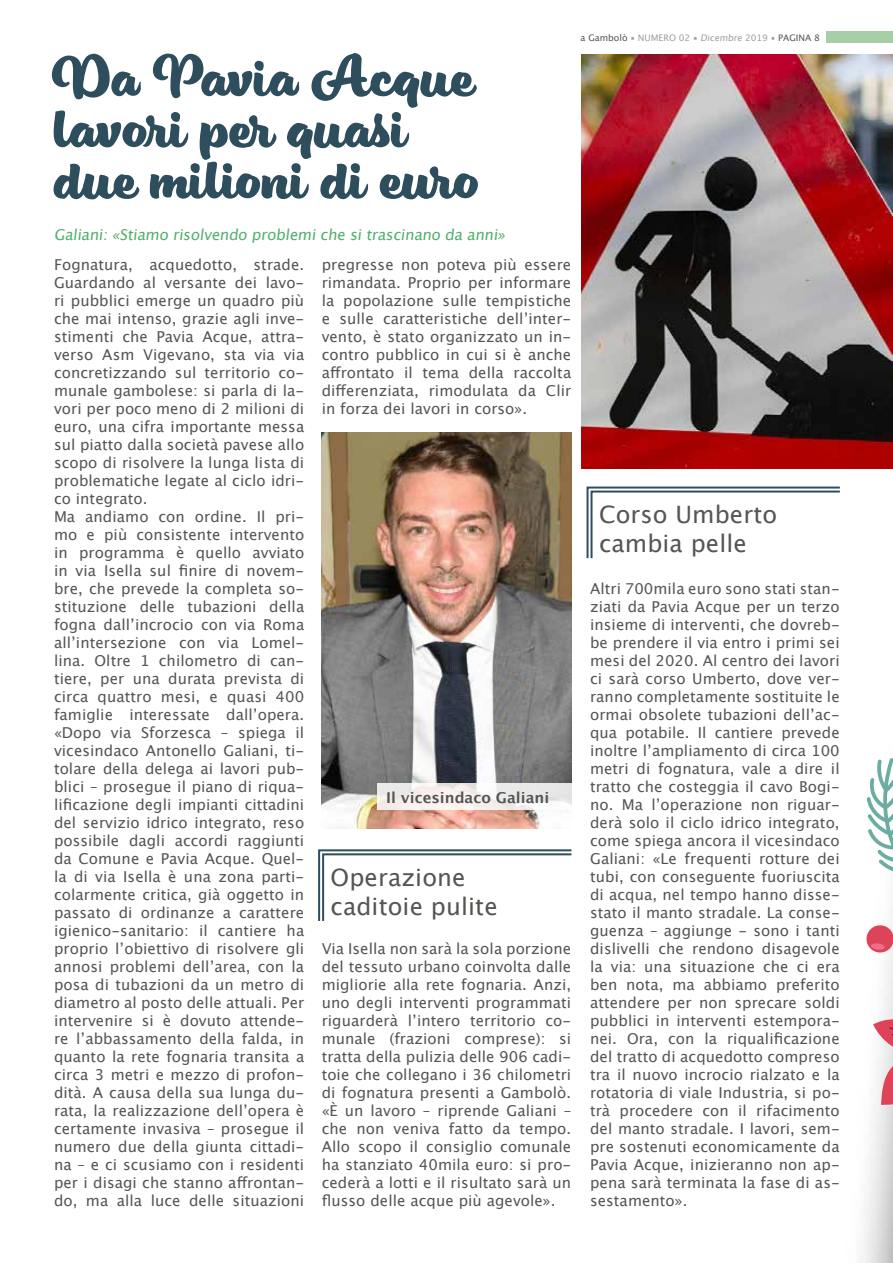
<style>
.page{position:relative;width:893px;height:1263px;background:#fff}
.page>*{position:absolute;margin:0;border:0;box-sizing:border-box;transform-origin:0 0}
.t1{font:55.5px/51.2px "Eds Market Bold Script";color:#2e4e5d}
.t2{font:24px/28.8px "Lucida Grande";letter-spacing:.005em;color:#555554}
.t3{font:15px/18px "Lucida Grande";letter-spacing:.005em;color:#555554;text-align:justify}
.t4{font:15px "Lucida Grande";color:#54af6d}
.t5{font:700 15px "Lucida Grande";color:#555554}
.t6{font:9px "Lucida Grande";color:#a29e9e}
.s1{color:#555554}
</style>
<div class="page">
<div style="left:826px;top:31px;width:67px;height:12px;background:#a6cfa8"></div>
<img style="left:321px;top:432px;width:251px;height:396px">
<img style="left:581px;top:54px;width:312px;height:414px">
<svg style="left:378px;top:783px;width:194px;height:27px"></svg>
<svg style="left:318px;top:849px;width:254px;height:72px"></svg>
<svg style="left:586px;top:486px;width:254px;height:73px"></svg>
<div style="left:843px;top:212px;width:50px;height:1051px;background:#000;opacity:.75"></div>
<svg style="left:873px;top:978px;width:20px;height:142px"></svg>
<svg style="left:843px;top:758px;width:50px;height:196px"></svg>
<h1 class="t1" style="left:54px;top:51px;width:427px">Da Pavia Acque lavori per quasi due milioni di euro</h1>
<p class="t4" style="left:54px;top:226px;width:456px">Galiani: «Stiamo risolvendo problemi che si trascinano da anni»</p>
<p class="t3" style="left:54px;top:256px;width:252px;text-align:left">Fognatura, acquedotto, strade.<br>Guardando al versante dei lavo&shy;ri pubblici emerge un quadro più che mai intenso, grazie agli inve&shy;stimenti che Pavia Acque, attra&shy;verso Asm Vigevano, sta via via concretizzando sul territorio co&shy;munale gambolese: si parla di la&shy;vori per poco meno di 2 milioni di euro, una cifra importante messa sul piatto dalla società pavese allo scopo di risolvere la lunga lista di problematiche legate al ciclo idri&shy;co integrato.<br>Ma andiamo con ordine. Il pri&shy;mo e più consistente intervento in programma è quello avviato in via Isella sul finire di novem&shy;bre, che prevede la completa so&shy;stituzione delle tubazioni della fogna dall’incrocio con via Roma all’intersezione con via Lomel&shy;lina. Oltre 1 chilometro di can&shy;tiere, per una durata prevista di circa quattro mesi, e quasi 400 famiglie interessate dall’opera. «Dopo via Sforzesca – spiega il vicesindaco Antonello Galiani, ti&shy;tolare della delega ai lavori pub&shy;blici – prosegue il piano di riqua&shy;lificazione degli impianti cittadini del servizio idrico integrato, reso possibile dagli accordi raggiunti da Comune e Pavia Acque. Quel&shy;la di via Isella è una zona parti&shy;colarmente critica, già oggetto in passato di ordinanze a carattere igienico-sanitario: il cantiere ha proprio l’obiettivo di risolvere gli annosi problemi dell’area, con la posa di tubazioni da un metro di diametro al posto delle attuali. Per intervenire si è dovuto attende&shy;re l’abbassamento della falda, in quanto la rete fognaria transita a circa 3 metri e mezzo di profon&shy;dità. A causa della sua lunga du&shy;rata, la realizzazione dell’opera è certamente invasiva – prosegue il numero due della giunta cittadi&shy;na – e ci scusiamo con i residenti per i disagi che stanno affrontan&shy;do, ma alla luce delle situazioni</p>
<p class="t3" style="left:322px;top:256px;width:251px">pregresse non poteva più essere rimandata. Proprio per informare la popolazione sulle tempistiche e sulle caratteristiche dell’inter&shy;vento, è stato organizzato un in&shy;contro pubblico in cui si è anche affrontato il tema della raccolta differenziata, rimodulata da Clir in forza dei lavori in corso».</p>
<p class="t5" style="left:386px;top:785px;width:165px">Il vicesindaco Galiani</p>
<h2 class="t2" style="left:331px;top:863px;width:169px">Operazione caditoie pulite</h2>
<p class="t3" style="left:322px;top:940px;width:251px">Via Isella non sarà la sola porzione del tessuto urbano coinvolta dalle migliorie alla rete fognaria. Anzi, uno degli interventi programmati riguarderà l’intero territorio co&shy;munale (frazioni comprese): si tratta della pulizia delle 906 cadi&shy;toie che collegano i 36 chilometri di fognatura presenti a Gambolò. «È un lavoro – riprende Galiani – che non veniva fatto da tempo.<br>Allo scopo il consiglio comunale ha stanziato 40mila euro: si pro&shy;cederà a lotti e il risultato sarà un flusso delle acque più agevole».</p>
<p class="t6" style="left:581px;top:32px;width:241px"><span class="s1">a Gambolò</span> ▪ NUMERO 02 ▪ Dicembre 2019 ▪ <span class="s1">PAGINA 8</span></p>
<h2 class="t2" style="left:599px;top:500px;width:180px">Corso Umberto cambia pelle</h2>
<p class="t3" style="left:590px;top:580px;width:251px">Altri 700mila euro sono stati stan&shy;ziati da Pavia Acque per un terzo insieme di interventi, che dovreb&shy;be prendere il via entro i primi sei mesi del 2020. Al centro dei lavori ci sarà corso Umberto, dove ver&shy;ranno completamente sostituite le ormai obsolete tubazioni dell’ac&shy;qua potabile. Il cantiere prevede inoltre l’ampliamento di circa 100 metri di fognatura, vale a dire il tratto che costeggia il cavo Bogi&shy;no. Ma l’operazione non riguar&shy;derà solo il ciclo idrico integrato, come spiega ancora il vicesindaco Galiani: «Le frequenti rotture dei tubi, con conseguente fuoriuscita di acqua, nel tempo hanno disse&shy;stato il manto stradale. La conse&shy;guenza – aggiunge - sono i tanti dislivelli che rendono disagevole la via: una situazione che ci era ben nota, ma abbiamo preferito attendere per non sprecare soldi pubblici in interventi estempora&shy;nei. Ora, con la riqualificazione del tratto di acquedotto compreso tra il nuovo incrocio rialzato e la rotatoria di viale Industria, si po&shy;trà procedere con il rifacimento del manto stradale. I lavori, sem&shy;pre sostenuti economicamente da Pavia Acque, inizieranno non ap&shy;pena sarà terminata la fase di as&shy;sestamento».</p>
</div>
